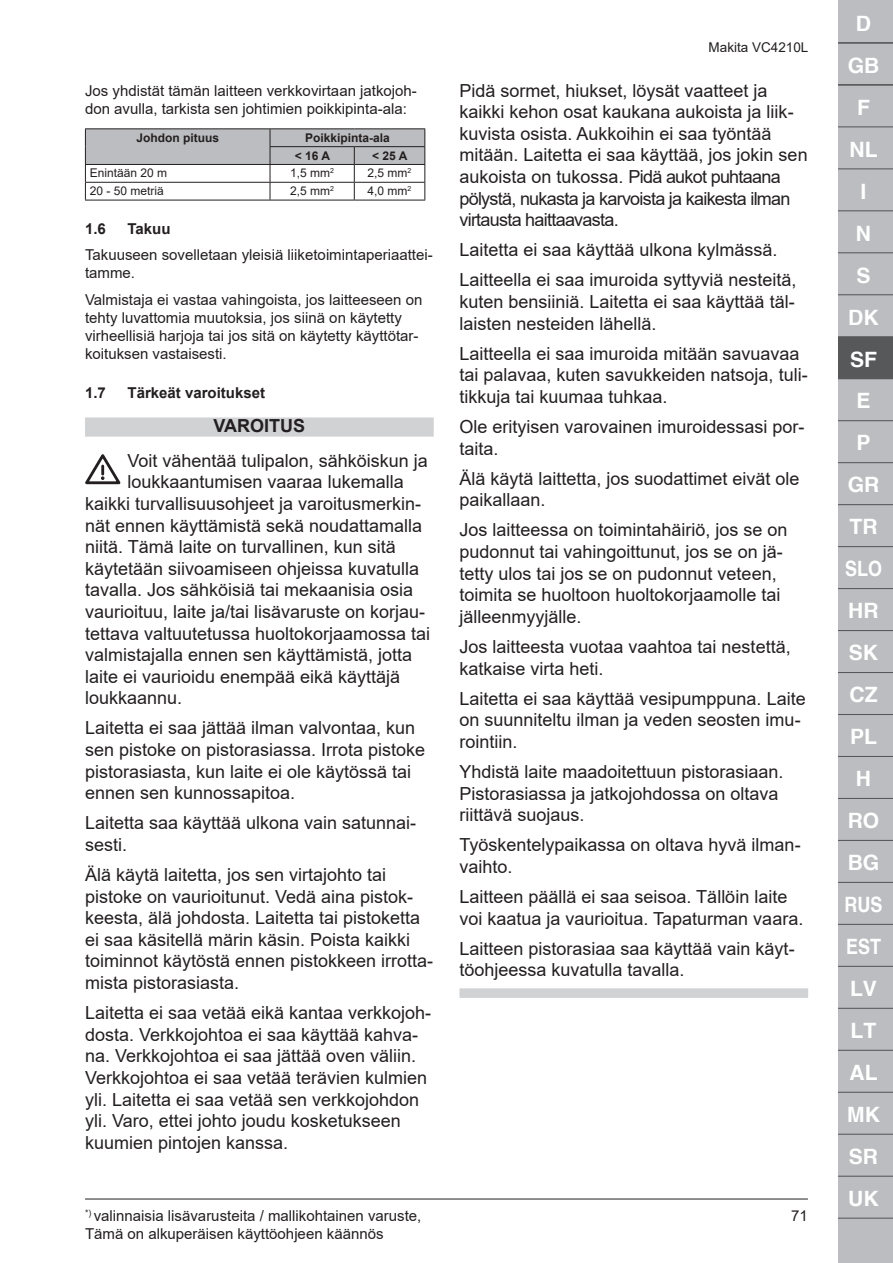
<style>
.page{position:relative;width:893px;height:1263px;background:#fff}
.page>*{position:absolute;margin:0;border:0;box-sizing:border-box;transform-origin:0 0}
.t1{font:700 21.15px/42px "Helvetica";color:#fff;text-align:center}
.t2{font:18px/21.6px "Arial";color:#231f20}
.t3{font:700 18px "Arial";color:#231f20}
.t4{font:15px/18px "Arial";color:#231f20}
.t5{font:700 15px "Arial";color:#231f20}
.t6{font:13.5px "Arial";color:#231f20}
.t7{font:12px "Arial";color:#231f20}
.t8{font:700 12px/17.9px "Arial";color:#231f20}
</style>
<div class="page">
<hr style="left:85px;top:1199px;width:723px;height:1px;background:#231f20">
<div style="left:838px;top:1198px;width:55px;height:65px;background:#bcbdc0"></div>
<div style="left:838px;top:1px;width:55px;height:1197px;background:#bcbdc0"></div>
<div style="left:838px;top:337px;width:55px;height:42px;background:#57585a"></div>
<hr style="left:838px;top:126px;width:55px;height:1px;background:#57585a">
<hr style="left:838px;top:168px;width:55px;height:1px;background:#57585a">
<hr style="left:838px;top:210px;width:55px;height:1px;background:#57585a">
<hr style="left:838px;top:252px;width:55px;height:1px;background:#57585a">
<hr style="left:838px;top:294px;width:55px;height:1px;background:#57585a">
<hr style="left:838px;top:420px;width:55px;height:1px;background:#57585a">
<hr style="left:838px;top:462px;width:55px;height:1px;background:#57585a">
<hr style="left:838px;top:504px;width:55px;height:1px;background:#57585a">
<hr style="left:838px;top:546px;width:55px;height:1px;background:#57585a">
<hr style="left:838px;top:588px;width:55px;height:1px;background:#57585a">
<hr style="left:838px;top:630px;width:55px;height:1px;background:#57585a">
<hr style="left:838px;top:672px;width:55px;height:1px;background:#57585a">
<hr style="left:838px;top:714px;width:55px;height:1px;background:#57585a">
<hr style="left:838px;top:756px;width:55px;height:1px;background:#57585a">
<hr style="left:838px;top:798px;width:55px;height:1px;background:#57585a">
<hr style="left:838px;top:840px;width:55px;height:1px;background:#57585a">
<hr style="left:838px;top:882px;width:55px;height:1px;background:#57585a">
<hr style="left:838px;top:924px;width:55px;height:1px;background:#57585a">
<hr style="left:838px;top:966px;width:55px;height:1px;background:#57585a">
<hr style="left:838px;top:1008px;width:55px;height:1px;background:#57585a">
<hr style="left:838px;top:1050px;width:55px;height:1px;background:#57585a">
<hr style="left:838px;top:1092px;width:55px;height:1px;background:#57585a">
<hr style="left:838px;top:1134px;width:55px;height:1px;background:#57585a">
<hr style="left:838px;top:1176px;width:55px;height:1px;background:#57585a">
<hr style="left:838px;top:1217px;width:55px;height:2px;background:#57585a">
<hr style="left:838px;top:336px;width:55px;height:1px;background:#57585a">
<hr style="left:838px;top:42px;width:55px;height:1px;background:#231f20">
<hr style="left:838px;top:84px;width:55px;height:1px;background:#231f20">
<div style="left:85px;top:417px;width:349px;height:20px;background:#d1d2d4"></div>
<hr style="left:85px;top:128px;width:185px;height:1px;background:#231f20">
<hr style="left:270px;top:128px;width:84px;height:1px;background:#231f20">
<hr style="left:354px;top:128px;width:71px;height:1px;background:#231f20">
<svg style="left:85px;top:129px;width:340px;height:71px"></svg>
<hr style="left:85px;top:200px;width:185px;height:1px;background:#231f20">
<hr style="left:270px;top:200px;width:84px;height:1px;background:#231f20">
<hr style="left:354px;top:200px;width:71px;height:1px;background:#231f20">
<svg style="left:85px;top:454px;width:36px;height:30px"></svg>
<div style="left:459px;top:988px;width:349px;height:10px;background:#d1d2d4"></div>
<p class="t4" style="left:85px;top:83px;width:333px">Jos yhdistät tämän laitteen verkkovirtaan jatkojoh&shy;don avulla, tarkista sen johtimien poikkipinta-ala:</p>
<p class="t8" style="left:136px;top:130px;width:84px">Johdon pituus</p>
<p class="t8" style="left:295px;top:130px;width:97px;text-indent:10px">Poikkipinta-ala &lt; 16 A</p>
<p class="t8" style="left:372px;top:147px;width:37px">&lt; 25 A</p>
<p class="t7" style="left:90px;top:169px;width:79px">Enintään 20 m</p>
<p class="t7" style="left:290px;top:169px;width:45px">1,5 mm<sup>2</sup></p>
<p class="t7" style="left:368px;top:169px;width:45px">2,5 mm<sup>2</sup></p>
<p class="t7" style="left:90px;top:186px;width:76px">20 - 50 metriä</p>
<p class="t7" style="left:290px;top:186px;width:45px">2,5 mm<sup>2</sup></p>
<p class="t7" style="left:368px;top:186px;width:45px">4,0 mm<sup>2</sup></p>
<p class="t5" style="left:85px;top:222px;width:22px">1.6</p>
<p class="t5" style="left:128px;top:222px;width:45px">Takuu</p>
<p class="t4" style="left:85px;top:247px;width:349px">Takuuseen sovelletaan yleisiä liiketoimintaperiaattei&shy;tamme.</p>
<p class="t4" style="left:85px;top:292px;width:339px">Valmistaja ei vastaa vahingoista, jos laitteeseen on tehty luvattomia muutoksia, jos siinä on käytetty virheellisiä harjoja tai jos sitä on käytetty käyttötar&shy;koituksen vastaisesti.</p>
<p class="t5" style="left:85px;top:387px;width:22px">1.7</p>
<p class="t5" style="left:128px;top:387px;width:139px">Tärkeät varoitukset</p>
<p class="t3" style="left:214px;top:419px;width:93px">VAROITUS</p>
<p class="t2" style="left:128px;top:451px;width:302px">Voit vähentää tulipalon, sähköiskun ja</p>
<p class="t2" style="left:128px;top:473px;width:278px">loukkaantumisen vaaraa lukemalla</p>
<p class="t2" style="left:85px;top:494px;width:338px">kaikki turvallisuusohjeet ja varoitusmerkin-</p>
<p class="t2" style="left:85px;top:516px;width:339px">nät ennen käyttämistä sekä noudattamalla</p>
<p class="t2" style="left:85px;top:537px;width:312px">niitä. Tämä laite on turvallinen, kun sitä</p>
<p class="t2" style="left:85px;top:559px;width:336px">käytetään siivoamiseen ohjeissa kuvatulla</p>
<p class="t2" style="left:85px;top:581px;width:330px">tavalla. Jos sähköisiä tai mekaanisia osia</p>
<p class="t2" style="left:85px;top:602px;width:342px">vaurioituu, laite ja/tai lisävaruste on korjau-</p>
<p class="t2" style="left:85px;top:624px;width:347px">tettava valtuutetussa huoltokorjaamossa tai</p>
<p class="t2" style="left:85px;top:645px;width:329px">valmistajalla ennen sen käyttämistä, jotta</p>
<p class="t2" style="left:85px;top:667px;width:317px">laite ei vaurioidu enempää eikä käyttäjä</p>
<p class="t2" style="left:85px;top:689px;width:99px">loukkaannu.</p>
<p class="t2" style="left:85px;top:719px;width:342px">Laitetta ei saa jättää ilman valvontaa, kun sen pistoke on pistorasiassa. Irrota pistoke pistorasiasta, kun laite ei ole käytössä tai ennen sen kunnossapitoa.</p>
<p class="t2" style="left:85px;top:814px;width:333px">Laitetta saa käyttää ulkona vain satunnai&shy;sesti.</p>
<p class="t2" style="left:85px;top:865px;width:350px">Älä käytä laitetta, jos sen virtajohto tai pistoke on vaurioitunut. Vedä aina pistok&shy;keesta, älä johdosta. Laitetta tai pistoketta ei saa käsitellä märin käsin. Poista kaikki toiminnot käytöstä ennen pistokkeen irrotta&shy;mista pistorasiasta.</p>
<p class="t2" style="left:85px;top:1003px;width:348px">Laitetta ei saa vetää eikä kantaa verkkojoh&shy;dosta. Verkkojohtoa ei saa käyttää kahva&shy;na. Verkkojohtoa ei saa jättää oven väliin.<br>Verkkojohtoa ei saa vetää terävien kulmien yli. Laitetta ei saa vetää sen verkkojohdon yli. Varo, ettei johto joudu kosketukseen kuumien pintojen kanssa.</p>
<p class="t6" style="left:709px;top:42px;width:101px">Makita VC4210L</p>
<p class="t2" style="left:459px;top:81px;width:350px">Pidä sormet, hiukset, löysät vaatteet ja kaikki kehon osat kaukana aukoista ja liik&shy;kuvista osista. Aukkoihin ei saa työntää mitään. Laitetta ei saa käyttää, jos jokin sen aukoista on tukossa. Pidä aukot puhtaana pölystä, nukasta ja karvoista ja kaikesta ilman virtausta haittaavasta.</p>
<p class="t2" style="left:459px;top:236px;width:339px;line-height:30.2px">Laitetta ei saa käyttää ulkona kylmässä.<br>Laitteella ei saa imuroida syttyviä nesteitä,</p>
<p class="t2" style="left:459px;top:292px;width:337px">kuten bensiiniä. Laitetta ei saa käyttää täl&shy;laisten nesteiden lähellä.</p>
<p class="t2" style="left:459px;top:344px;width:350px">Laitteella ei saa imuroida mitään savuavaa tai palavaa, kuten savukkeiden natsoja, tuli&shy;tikkuja tai kuumaa tuhkaa.</p>
<p class="t2" style="left:459px;top:417px;width:347px">Ole erityisen varovainen imuroidessasi por&shy;taita.</p>
<p class="t2" style="left:459px;top:469px;width:342px">Älä käytä laittetta, jos suodattimet eivät ole paikallaan.</p>
<p class="t2" style="left:459px;top:521px;width:330px">Jos laitteessa on toimintahäiriö, jos se on pudonnut tai vahingoittunut, jos se on jä&shy;tetty ulos tai jos se on pudonnut veteen, toimita se huoltoon huoltokorjaamolle tai jälleenmyyjälle.</p>
<p class="t2" style="left:459px;top:637px;width:333px">Jos laitteesta vuotaa vaahtoa tai nestettä, katkaise virta heti.</p>
<p class="t2" style="left:459px;top:689px;width:348px">Laitetta ei saa käyttää vesipumppuna. Laite on suunniteltu ilman ja veden seosten imu&shy;rointiin.</p>
<p class="t2" style="left:459px;top:762px;width:326px">Yhdistä laite maadoitettuun pistorasiaan.<br>Pistorasiassa ja jatkojohdossa on oltava riittävä suojaus.</p>
<p class="t2" style="left:459px;top:836px;width:343px">Työskentelypaikassa on oltava hyvä ilman&shy;vaihto.</p>
<p class="t2" style="left:459px;top:887px;width:345px">Laitteen päällä ei saa seisoa. Tällöin laite voi kaatua ja vaurioitua. Tapaturman vaara.</p>
<p class="t2" style="left:459px;top:939px;width:337px">Laitteen pistorasiaa saa käyttää vain käyt&shy;töohjeessa kuvatulla tavalla.</p>
<p class="t4" style="left:85px;top:1208px;width:338px"><sup>*)</sup> valinnaisia lisävarusteita / mallikohtainen varuste,<br>Tämä on alkuperäisen käyttöohjeen käännös</p>
<p class="t4" style="left:791px;top:1208px;width:18px">71</p>
<p class="t1" style="left:844px;top:2px;width:39px">D<br>GB<br>F<br>NL<br>I<br>N<br>S<br>DK<br>SF<br>E<br>P<br>GR<br>TR<br>SLO<br>HR<br>SK<br>CZ<br>PL<br>H<br>RO<br>BG<br>RUS<br>EST<br>LV<br>LT<br>AL<br>MK<br>SR<br>UK</p>
</div>
